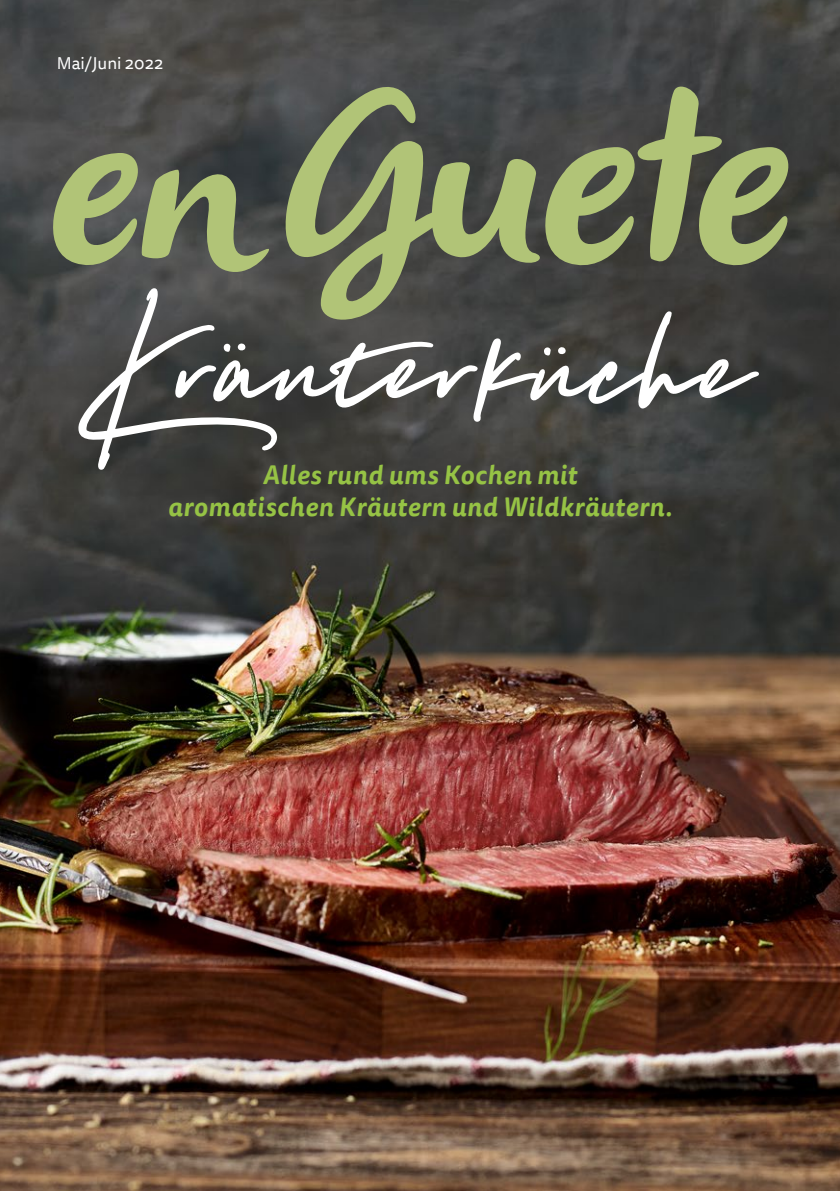
<style>
.page{position:relative;width:840px;height:1191px;background:#fff}
.page>*{position:absolute;margin:0;border:0;box-sizing:border-box;transform-origin:0 0}
.t1{font:italic 238px "Olivier";color:#b1c477}
.t2{font:216.4px "Distinct Style Script";letter-spacing:.01em;color:#fff}
.t3{font:italic 700 26px/32px "Tisa Sans Pro";letter-spacing:.02em;color:#96c345;text-align:center}
.t4{font:17px "Tisa Sans Pro";color:#fff}
.s1{font-size:226px}
.s2{font-size:254px}
</style>
<div class="page">
<img style="left:0;top:0;width:839px;height:1191px">
<svg style="left:391px;top:386px;width:7px;height:6px"></svg>
<svg style="left:704px;top:386px;width:6px;height:6px"></svg>
<p class="t4" style="left:57px;top:52px;width:108px">Mai/Juni 2022</p>
<h1 class="t1" style="left:45px;top:50px;width:793px"><span class="s1">en</span> <span class="s2">G</span>uete</h1>
<h2 class="t2" style="left:98px;top:269px;width:656px">Kräuterküche</h2>
<p class="t3" style="left:168px;top:459px;width:505px">Alles rund ums Kochen mit<br>aromatischen Kräutern und Wildkräutern.</p>
</div>
